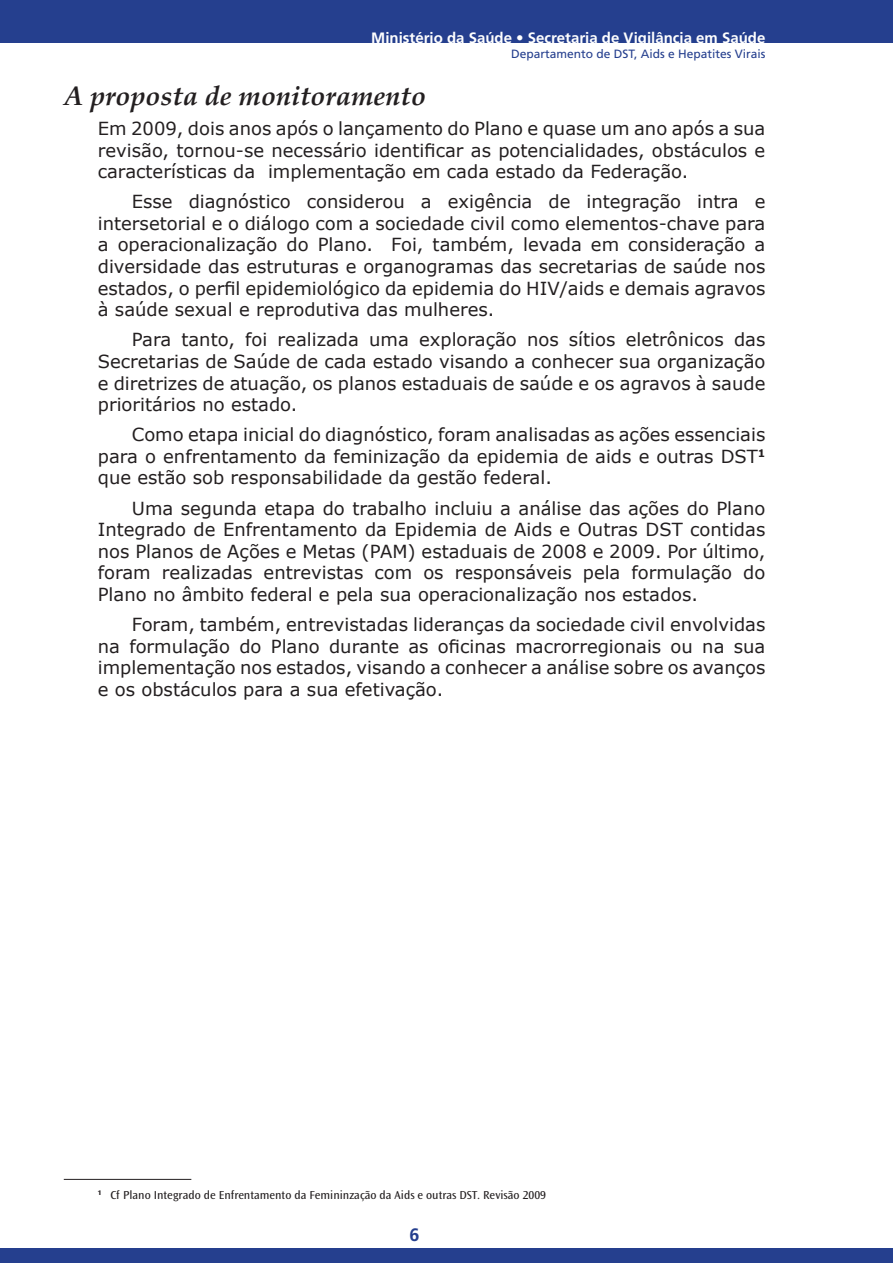
<style>
.page{position:relative;width:893px;height:1263px;background:#fff}
.page>*{position:absolute;margin:0;border:0;box-sizing:border-box;transform-origin:0 0}
.t1{font:italic 700 27px "Palatino Linotype";color:#231f20}
.t2{font:18px/21.6px "Verdana";color:#231f20;text-align:justify}
.t3{font:700 18px "Frutiger LT Std";color:#253f8e}
.t4{font:700 15px "Frutiger LT Std";color:#fff}
.t5{font:12px "Ocean Sans Std";color:#231f20}
.t6{font:12px "Frutiger LT Std";color:#253f8e}
</style>
<div class="page">
<div style="left:0;top:0;width:893px;height:43px;background:#253f8e"></div>
<div style="left:0;top:1248px;width:893px;height:15px;background:#253f8e"></div>
<hr style="left:64px;top:1179px;width:127px;height:1px;background:#231f20">
<p class="t4" style="left:371px;top:29px;width:396px">Ministério da Saúde • Secretaria de Vigilância em Saúde</p>
<p class="t6" style="left:511px;top:46px;width:256px">Departamento de DST, Aids e Hepatites Virais</p>
<h1 class="t1" style="left:64px;top:76px;width:364px">A proposta de monitoramento</h1>
<p class="t2" style="left:98px;top:118px;width:669px">Em 2009, dois anos após o lançamento do Plano e quase um ano após a sua revisão, tornou-se necessário identificar as potencialidades, obstáculos e características da implementação em cada estado da Federação.</p>
<p class="t2" style="left:98px;top:191px;width:669px;text-indent:34px">Esse diagnóstico considerou a exigência de integração intra e intersetorial e o diálogo com a sociedade civil como elementos-chave para a operacionalização do Plano. Foi, também, levada em consideração a diversidade das estruturas e organogramas das secretarias de saúde nos estados, o perfil epidemiológico da epidemia do HIV/aids e demais agravos à saúde sexual e reprodutiva das mulheres.</p>
<p class="t2" style="left:98px;top:329px;width:669px;text-indent:34px">Para tanto, foi realizada uma exploração nos sítios eletrônicos das Secretarias de Saúde de cada estado visando a conhecer sua organização e diretrizes de atuação, os planos estaduais de saúde e os agravos à saude prioritários no estado.</p>
<p class="t2" style="left:98px;top:424px;width:669px;text-indent:34px">Como etapa inicial do diagnóstico, foram analisadas as ações essenciais para o enfrentamento da feminização da epidemia de aids e outras DST<sup>1 </sup>que estão sob responsabilidade da gestão federal.</p>
<p class="t2" style="left:98px;top:497px;width:669px;text-indent:34px">Uma segunda etapa do trabalho incluiu a análise das ações do Plano Integrado de Enfrentamento da Epidemia de Aids e Outras DST contidas nos Planos de Ações e Metas (PAM) estaduais de 2008 e 2009. Por último, foram realizadas entrevistas com os responsáveis pela formulação do Plano no âmbito federal e pela sua operacionalização nos estados.</p>
<p class="t2" style="left:98px;top:614px;width:669px;text-indent:34px">Foram, também, entrevistadas lideranças da sociedade civil envolvidas na formulação do Plano durante as oficinas macrorregionais ou na sua implementação nos estados, visando a conhecer a análise sobre os avanços e os obstáculos para a sua efetivação.</p>
<p class="t5" style="left:98px;top:1188px;width:450px"><sup>1</sup> Cf Plano Integrado de Enfrentamento da Femininzação da Aids e outras DST. Revisão 2009</p>
<p class="t3" style="left:410px;top:1224px;width:12px">6</p>
</div>
